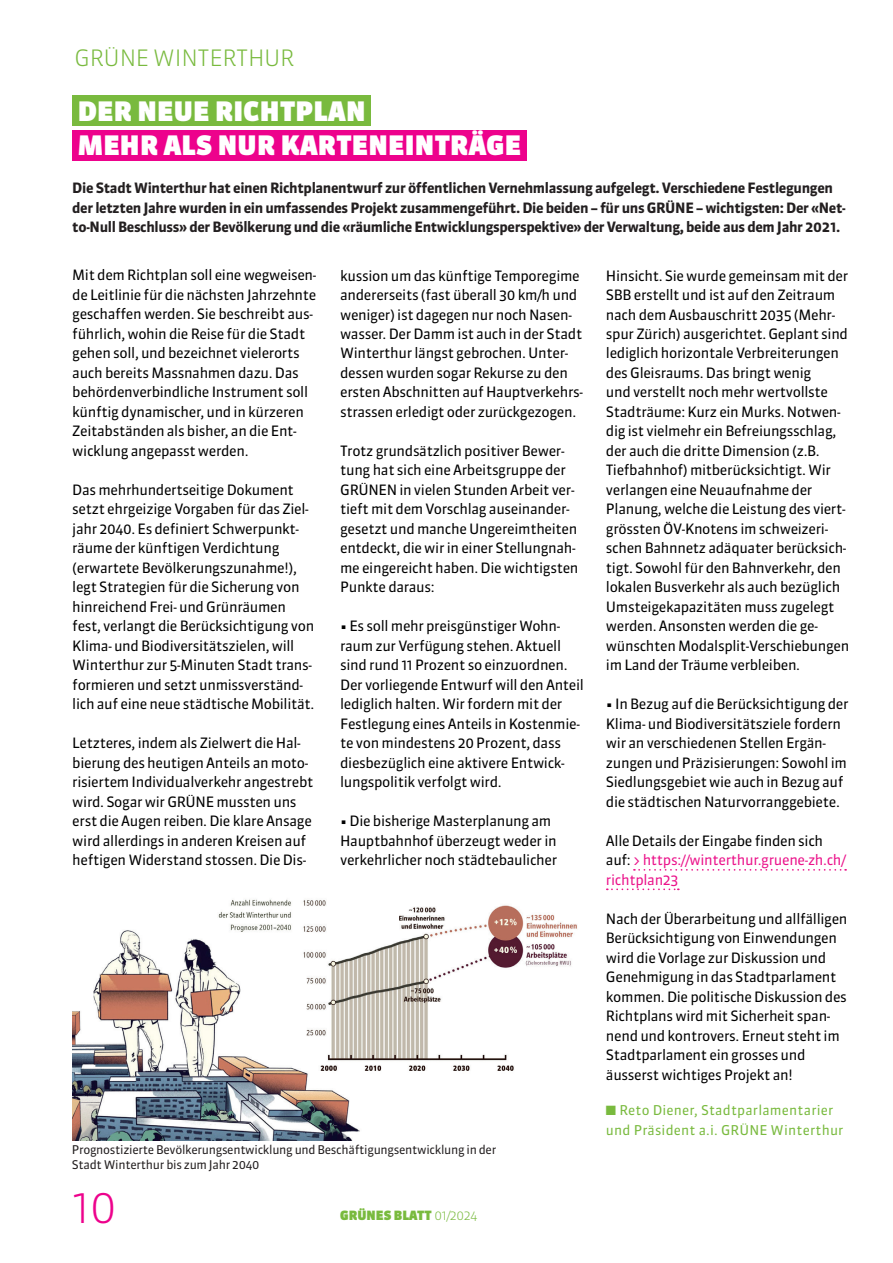
<style>
.page{position:relative;width:893px;height:1263px;background:#fff}
.page>*{position:absolute;margin:0;border:0;box-sizing:border-box;transform-origin:0 0}
.t1{font:300 45px "Sanuk OT";color:#ed028c}
.t2{font:900 26.7px "Sanuk OT";letter-spacing:.01em;color:#fff}
.t3{font:300 22.5px "Sanuk OT";letter-spacing:-.015em;color:#79ba3e}
.t4{font:14.25px/19.5px "Sanuk OT";letter-spacing:-.025em;color:#000001}
.t5{font:700 14.25px/19.5px "Sanuk OT";letter-spacing:-.025em;color:#231f20}
.t6{font:14.25px/19.5px "Sanuk OT";letter-spacing:-.025em;color:#eb128a}
.t7{font:13.5px/19.5px "Sanuk OT";letter-spacing:.015em;color:#79ba3e}
.t8{font:900 12.75px "Sanuk OT";color:#79ba3e}
.t9{font:12px/15px "Sanuk OT";letter-spacing:-.025em;color:#231f20}
.s1{font-weight:300}
.s2{color:#000001}
</style>
<div class="page">
<img style="left:72px;top:899px;width:505px;height:241px">
<div style="left:72px;top:130px;width:455px;height:31px;background:#ed028c"></div>
<div style="left:72px;top:96px;width:299px;height:30px;background:#79ba3e"></div>
<svg style="left:634px;top:869px;width:212px;height:2px"></svg>
<svg style="left:607px;top:888px;width:72px;height:2px"></svg>
<h3 class="t3" style="left:75px;top:44px;width:221px">GRÜNE WINTERTHUR</h3>
<h2 class="t2" style="left:78px;top:94px;width:289px">DER NEUE RICHTPLAN</h2>
<h2 class="t2" style="left:78px;top:129px;width:445px">MEHR ALS NUR KARTENEINTRÄGE</h2>
<p class="t5" style="left:72px;top:178px;width:775px">Die Stadt Winterthur hat einen Richtplanentwurf zur öffentlichen Vernehmlassung aufgelegt. Verschiedene Festlegungen der letzten Jahre wurden in ein umfassendes Projekt zusammengeführt. Die beiden – für uns GRÜNE – wichtigsten: Der «Net&shy;to-Null Beschluss» der Bevölkerung und die «räumliche Entwicklungsperspektive» der Verwaltung, beide aus dem Jahr 2021.</p>
<p class="t4" style="left:72px;top:265px;width:246px">Mit dem Richtplan soll eine wegweisen&shy;de Leitlinie für die nächsten Jahrzehnte geschaffen werden. Sie beschreibt aus&shy;führlich, wohin die Reise für die Stadt gehen soll, und bezeichnet vielerorts auch bereits Massnahmen dazu. Das behördenverbindliche Instrument soll künftig dynamischer, und in kürzeren Zeitabständen als bisher, an die Ent&shy;wicklung angepasst werden.</p>
<p class="t4" style="left:72px;top:480px;width:244px">Das mehrhundertseitige Dokument setzt ehrgeizige Vorgaben für das Ziel&shy;jahr 2040. Es definiert Schwerpunkt&shy;räume der künftigen Verdichtung (erwartete Bevölkerungszunahme!), legt Strategien für die Sicherung von hinreichend Frei- und Grünräumen fest, verlangt die Berücksichtigung von Klima- und Biodiversitätszielen, will Winterthur zur 5-Minuten Stadt trans&shy;formieren und setzt unmissverständ&shy;lich auf eine neue städtische Mobilität.</p>
<p class="t4" style="left:72px;top:733px;width:243px">Letzteres, indem als Zielwert die Hal&shy;bierung des heutigen Anteils an moto&shy;risiertem Individualverkehr angestrebt wird. Sogar wir GRÜNE mussten uns erst die Augen reiben. Die klare Ansage wird allerdings in anderen Kreisen auf heftigen Widerstand stossen. Die Dis-</p>
<p class="t4" style="left:340px;top:266px;width:244px">kussion um das künftige Temporegime andererseits (fast überall 30 km/h und weniger) ist dagegen nur noch Nasen&shy;wasser. Der Damm ist auch in der Stadt Winterthur längst gebrochen. Unter&shy;dessen wurden sogar Rekurse zu den ersten Abschnitten auf Hauptverkehrs&shy;strassen erledigt oder zurückgezogen.</p>
<p class="t4" style="left:340px;top:441px;width:240px">Trotz grundsätzlich positiver Bewer&shy;tung hat sich eine Arbeitsgruppe der GRÜNEN in vielen Stunden Arbeit ver&shy;tieft mit dem Vorschlag auseinander&shy;gesetzt und manche Ungereimtheiten entdeckt, die wir in einer Stellungnah&shy;me eingereicht haben. Die wichtigsten Punkte daraus:</p>
<p class="t4" style="left:340px;top:616px;width:245px">• Es soll mehr preisgünstiger Wohn&shy;raum zur Verfügung stehen. Aktuell sind rund 11 Prozent so einzuordnen.<br>Der vorliegende Entwurf will den Anteil lediglich halten. Wir fordern mit der Festlegung eines Anteils in Kostenmie&shy;te von mindestens 20 Prozent, dass diesbezüglich eine aktivere Entwick&shy;lungspolitik verfolgt wird.</p>
<p class="t4" style="left:340px;top:811px;width:219px">• Die bisherige Masterplanung am<br>Hauptbahnhof überzeugt weder in verkehrlicher noch städtebaulicher</p>
<p class="t9" style="left:72px;top:1142px;width:426px">Prognostizierte Bevölkerungsentwicklung und Beschäftigungsentwicklung in der<br>Stadt Winterthur bis zum Jahr 2040</p>
<h1 class="t1" style="left:72px;top:1178px;width:46px">10</h1>
<p class="t8" style="left:340px;top:1207px;width:139px">GRÜNES BLATT <span class="s1">01/2024</span></p>
<p class="t4" style="left:606px;top:266px;width:245px">Hinsicht. Sie wurde gemeinsam mit der SBB erstellt und ist auf den Zeitraum nach dem Ausbauschritt 2035 (Mehr&shy;spur Zürich) ausgerichtet. Geplant sind lediglich horizontale Verbreiterungen des Gleisraums. Das bringt wenig<br>und verstellt noch mehr wertvollste Stadträume: Kurz ein Murks. Notwen&shy;dig ist vielmehr ein Befreiungsschlag, der auch die dritte Dimension (z.B.<br>Tiefbahnhof) mitberücksichtigt. Wir verlangen eine Neuaufnahme der Planung, welche die Leistung des viert&shy;grössten ÖV-Knotens im schweizeri&shy;schen Bahnnetz adäquater berücksich&shy;tigt. Sowohl für den Bahnverkehr, den lokalen Busverkehr als auch bezüglich Umsteigekapazitäten muss zugelegt werden. Ansonsten werden die ge&shy;wünschten Modalsplit-Verschiebungen im Land der Träume verbleiben.</p>
<p class="t4" style="left:606px;top:694px;width:244px">• In Bezug auf die Berücksichtigung der Klima- und Biodiversitätsziele fordern wir an verschiedenen Stellen Ergän&shy;zungen und Präzisierungen: Sowohl im Siedlungsgebiet wie auch in Bezug auf die städtischen Naturvorranggebiete.</p>
<p class="t6" style="left:606px;top:831px;width:241px"><span class="s2">Alle Details der Eingabe finden sich auf:</span> &gt; https://winterthur.gruene-zh.ch/ richtplan23</p>
<p class="t4" style="left:606px;top:909px;width:243px">Nach der Überarbeitung und allfälligen Berücksichtigung von Einwendungen wird die Vorlage zur Diskussion und Genehmigung in das Stadtparlament kommen. Die politische Diskussion des Richtplans wird mit Sicherheit span&shy;nend und kontrovers. Erneut steht im Stadtparlament ein grosses und äusserst wichtiges Projekt an!</p>
<p class="t7" style="left:606px;top:1101px;width:239px">■ Reto Diener, Stadtparlamentarier und Präsident a.i. GRÜNE Winterthur</p>
</div>
